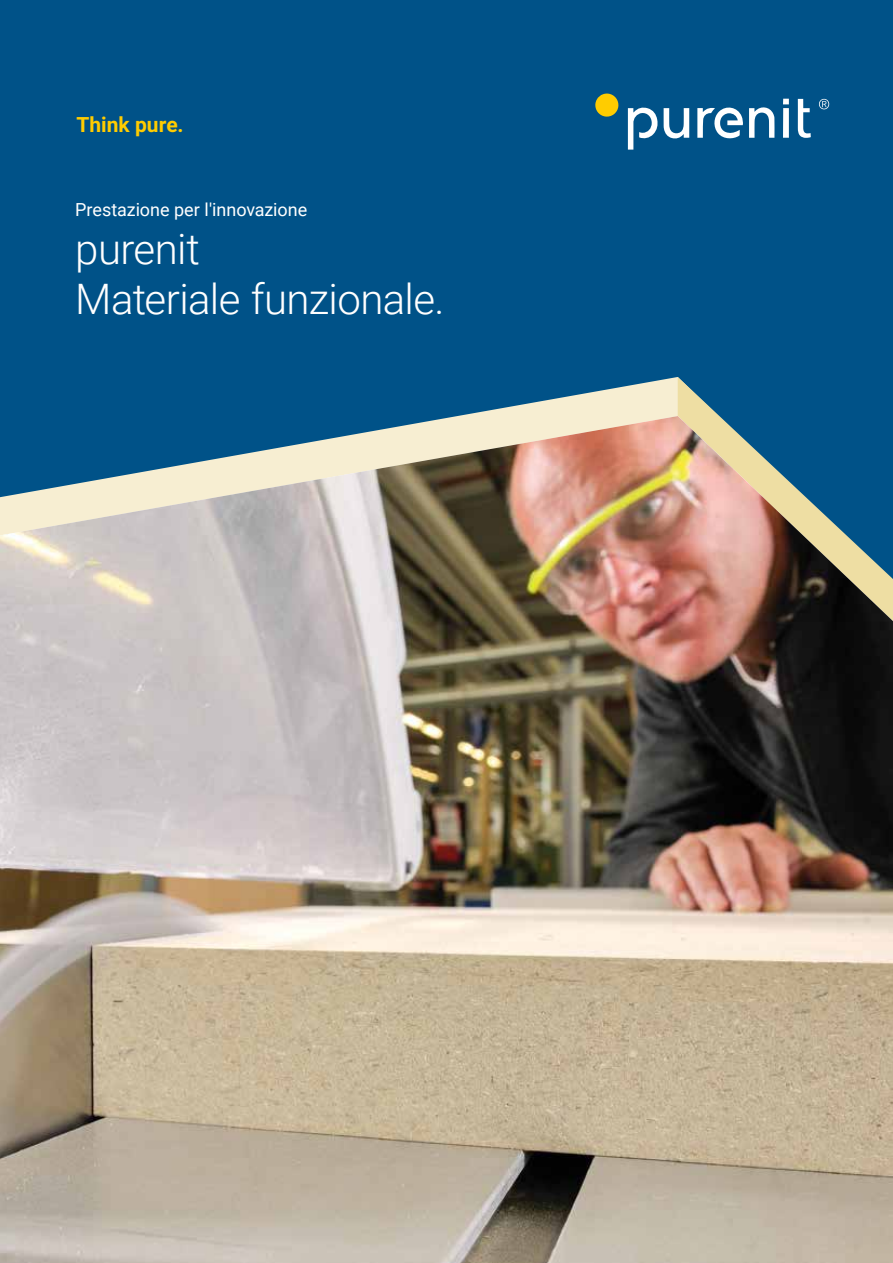
<style>
.page{position:relative;width:893px;height:1263px;background:#005288}
.page>*{position:absolute;margin:0;border:0;box-sizing:border-box;transform-origin:0 0}
.t1{font:300 42px/50.4px "Roboto";letter-spacing:-.015em;color:#fff}
.t2{font:700 21px "Roboto";color:#fc0}
.t3{font:18px "Roboto";letter-spacing:-.005em;color:#fff}
</style>
<div class="page">
<svg style="left:458px;top:377px;width:220px;height:39px"></svg>
<svg style="left:678px;top:377px;width:42px;height:39px"></svg>
<img style="left:0;top:416px;width:893px;height:847px">
<svg style="left:595px;top:94px;width:24px;height:23px"></svg>
<svg style="left:819px;top:99px;width:10px;height:10px"></svg>
<svg style="left:664px;top:108px;width:25px;height:31px"></svg>
<svg style="left:749px;top:107px;width:25px;height:31px"></svg>
<svg style="left:697px;top:107px;width:46px;height:32px"></svg>
<svg style="left:628px;top:107px;width:30px;height:43px"></svg>
<div style="left:783px;top:108px;width:6px;height:30px;background:#fff"></div>
<svg style="left:783px;top:99px;width:6px;height:5px"></svg>
<svg style="left:798px;top:99px;width:13px;height:39px"></svg>
<p class="t2" style="left:77px;top:110px;width:109px">Think pure.</p>
<p class="t3" style="left:75px;top:197px;width:233px">Prestazione per l'innovazione</p>
<p class="t1" style="left:75px;top:222px;width:371px">purenit<br>Materiale funzionale.</p>
</div>
